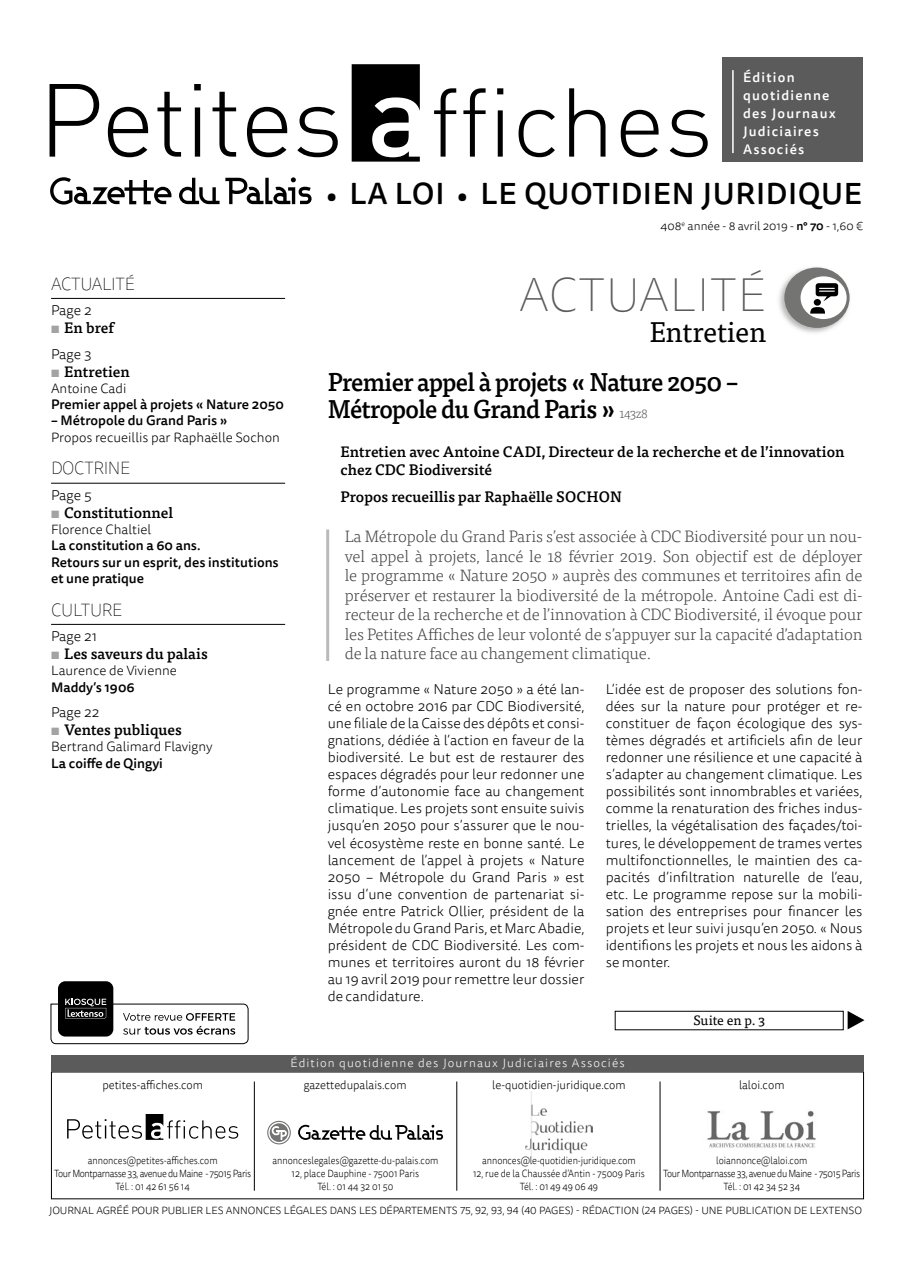
<style>
.page{position:relative;width:915px;height:1263px;background:#fff}
.page>*{position:absolute;margin:0;border:0;box-sizing:border-box;transform-origin:0 0}
.t1{font:100 48px "Tisa Sans OT";letter-spacing:.01em;color:#5b5b5b}
.t2{font:500 30px "Tisa Sans OT";letter-spacing:.02em;color:#000}
.t3{font:28.5px "Tisa OT";letter-spacing:-.01em;color:#000}
.t4{font:500 25.5px/27px "Tisa OT";letter-spacing:-.03em;color:#000;scale:.95 1}
.t5{font:100 18px "Tisa Sans OT";letter-spacing:-.02em;color:#000;scale:.95 1}
.t6{font:300 16.5px/19.5px "Tisa OT";letter-spacing:-.01em;color:#444443;text-align:justify}
.t7{font:500 15px/18px "Tisa OT";color:#000}
.t8{font:300 14.25px/17.1px "Tisa Sans OT";color:#000;text-align:justify}
.t9{font:500 13.5px/16.2px "Tisa Sans OT";color:#000}
.t10{font:300 13.5px "Tisa Sans OT";color:#000}
.t11{font:500 13.5px/18px "Tisa Sans OT";letter-spacing:.09em;color:#fff}
.t12{font:13.5px "Tisa OT";color:#000}
.t13{font:300 12px "Tisa Sans OT";color:#000;scale:.95 1}
.t14{font:300 12px "Tisa Sans OT";letter-spacing:.09em;color:#fff}
.t15{font:300 12px "Tisa Sans OT";color:#000}
.t16{font:300 10.5px/12.6px "Tisa Sans OT";letter-spacing:-.04em;color:#000;text-align:center;scale:.88 1}
.t17{font:300 10.5px/12.6px "Tisa Sans OT";letter-spacing:-.01em;color:#000;text-align:center;scale:.88 1}
.t18{font:300 10.5px "Tisa Sans OT";letter-spacing:-.01em;color:#000}
.s1{font-weight:700;color:#a2a3a3}
.s2{font-size:27px}
.s3{font-weight:500}
.s4{font-weight:300;font-size:13.5px;color:#5b5b5b}
</style>
<div class="page">
<div style="left:721px;top:58px;width:140px;height:104px;background:#5b5b5b"></div>
<hr style="left:732px;top:70px;width:1px;height:83px;background:#fff">
<svg style="left:50px;top:84px;width:49px;height:73px"></svg>
<svg style="left:108px;top:107px;width:40px;height:50px"></svg>
<svg style="left:157px;top:92px;width:24px;height:65px"></svg>
<svg style="left:194px;top:84px;width:7px;height:73px"></svg>
<svg style="left:212px;top:92px;width:24px;height:65px"></svg>
<svg style="left:247px;top:107px;width:40px;height:50px"></svg>
<svg style="left:297px;top:107px;width:40px;height:50px"></svg>
<svg style="left:351px;top:64px;width:68px;height:98px"></svg>
<svg style="left:434px;top:88px;width:22px;height:69px"></svg>
<svg style="left:463px;top:88px;width:22px;height:69px"></svg>
<svg style="left:497px;top:88px;width:6px;height:69px"></svg>
<svg style="left:518px;top:110px;width:36px;height:47px"></svg>
<svg style="left:569px;top:88px;width:36px;height:69px"></svg>
<svg style="left:620px;top:110px;width:38px;height:47px"></svg>
<svg style="left:669px;top:110px;width:38px;height:47px"></svg>
<svg style="left:50px;top:177px;width:121px;height:28px"></svg>
<svg style="left:179px;top:178px;width:40px;height:26px"></svg>
<svg style="left:225px;top:177px;width:86px;height:27px"></svg>
<img style="left:525px;top:1091px;width:67px;height:65px">
<svg style="left:67px;top:1114px;width:171px;height:26px"></svg>
<img style="left:707px;top:1110px;width:109px;height:38px">
<hr style="left:659px;top:1081px;width:1px;height:110px;background:#000">
<hr style="left:456px;top:1081px;width:1px;height:110px;background:#000">
<hr style="left:254px;top:1081px;width:1px;height:110px;background:#000">
<svg style="left:269px;top:1123px;width:19px;height:19px"></svg>
<svg style="left:298px;top:1125px;width:145px;height:15px"></svg>
<svg style="left:271px;top:1126px;width:16px;height:14px"></svg>
<div style="left:267px;top:1121px;width:24px;height:23px;border:1px solid #747473;border-radius:50%"></div>
<div style="left:51px;top:1055px;width:812px;height:16px;background:#5b5b5b"></div>
<div style="left:58px;top:981px;width:55px;height:55px;background:#000;border-radius:7px"></div>
<svg style="left:50px;top:999px;width:199px;height:45px"></svg>
<div style="left:614px;top:1011px;width:229px;height:19px;border:1px solid #000"></div>
<svg style="left:847px;top:1011px;width:17px;height:18px"></svg>
<hr style="left:51px;top:298px;width:234px;height:1px;background:#000">
<hr style="left:51px;top:483px;width:234px;height:1px;background:#000">
<hr style="left:51px;top:624px;width:234px;height:1px;background:#000">
<img style="left:779px;top:268px;width:71px;height:65px">
<div style="left:784px;top:267px;width:65px;height:61px;background:#747473;border-radius:50%"></div>
<div style="left:800px;top:276px;width:46px;height:43px;background:#fff;border-radius:50%"></div>
<svg style="left:810px;top:307px;width:14px;height:7px"></svg>
<div style="left:813px;top:299px;width:7px;height:7px;background:#000;border-radius:50%"></div>
<svg style="left:815px;top:283px;width:22px;height:18px"></svg>
<hr style="left:326px;top:529px;width:3px;height:132px;background:#b9baba">
<p class="t5" style="left:51px;top:273px;width:63px">ACTUALITÉ</p>
<p class="t8" style="left:51px;top:303px;width:42px">Page 2</p>
<p class="t7" style="left:51px;top:319px;width:64px"><span class="s1">▪</span> En bref</p>
<p class="t8" style="left:51px;top:346px;width:42px">Page 3</p>
<p class="t7" style="left:51px;top:363px;width:80px"><span class="s1">▪</span> Entretien</p>
<p class="t10" style="left:51px;top:380px;width:77px">Antoine Cadi</p>
<p class="t9" style="left:51px;top:397px;width:234px">Premier appel à projets « Nature 2050</p>
<p class="t9" style="left:51px;top:413px;width:178px">– Métropole du Grand Paris »</p>
<p class="t10" style="left:51px;top:429px;width:230px">Propos recueillis par Raphaëlle Sochon</p>
<p class="t5" style="left:51px;top:458px;width:85px">DOCTRI NE</p>
<p class="t8" style="left:51px;top:487px;width:42px">Page 5</p>
<p class="t7" style="left:51px;top:504px;width:124px"><span class="s1">▪</span> Constitutionnel</p>
<p class="t10" style="left:51px;top:521px;width:102px">Florence Chaltiel</p>
<p class="t9" style="left:51px;top:538px;width:229px">La constitution a 60 ans.<br>Retours sur un esprit, des institutions et une pratique</p>
<p class="t5" style="left:51px;top:599px;width:12px">CULTU</p>
<p class="t5" style="left:102px;top:599px;width:23px">RE</p>
<p class="t8" style="left:51px;top:628px;width:47px">Page 21</p>
<p class="t7" style="left:51px;top:645px;width:158px"><span class="s1">▪</span> Les saveurs du palais</p>
<p class="t10" style="left:51px;top:663px;width:127px">Laurence de Vivienne</p>
<p class="t9" style="left:51px;top:679px;width:85px">Maddy’s 1906</p>
<p class="t8" style="left:51px;top:704px;width:50px">Page 22</p>
<p class="t7" style="left:51px;top:721px;width:132px"><span class="s1">▪</span> Ventes publiques</p>
<p class="t10" style="left:51px;top:739px;width:163px">Bertrand Galimard Flavigny</p>
<p class="t9" style="left:51px;top:755px;width:113px">La coiffe de Qingyi</p>
<p class="t11" style="left:742px;top:69px;width:94px">Édition quotidienne des Journaux<br>Judiciaires<br>Associés</p>
<h2 class="t2" style="left:326px;top:175px;width:537px"><span class="s2">•</span> LA LOI <span class="s2">•</span> LE QUOTIDIEN JURIDIQUE</h2>
<p class="t15" style="left:660px;top:219px;width:204px">408<sup>e</sup> année - 8 avril 2019 - <span class="s3">n° 70</span> - 1,60 €</p>
<h1 class="t1" style="left:519px;top:267px;width:248px">ACTUALITÉ</h1>
<h3 class="t3" style="left:649px;top:315px;width:118px">Entretien</h3>
<h3 class="t4" style="left:327px;top:369px;width:433px">Premier appel à projets « Nature 2050 –<br>Métropole du Grand Paris » <span class="s4">143z8</span></h3>
<p class="t7" style="left:340px;top:443px;width:505px">Entretien avec Antoine CADI, Directeur de la recherche et de l’innovation chez CDC Biodiversité</p>
<p class="t7" style="left:340px;top:488px;width:283px">Propos recueillis par Raphaëlle SOCHON</p>
<p class="t6" style="left:344px;top:527px;width:519px">La Métropole du Grand Paris s’est associée à CDC Biodiversité pour un nou&shy;vel appel à projets, lancé le 18 février 2019. Son objectif est de déployer le programme « Nature 2050 » auprès des communes et territoires afin de préserver et restaurer la biodiversité de la métropole. Antoine Cadi est di&shy;recteur de la recherche et de l’innovation à CDC Biodiversité, il évoque pour les Petites Affiches de leur volonté de s’appuyer sur la capacité d’adaptation de la nature face au changement climatique.</p>
<p class="t8" style="left:327px;top:681px;width:258px">Le programme « Nature 2050 » a été lan&shy;cé en octobre 2016 par CDC Biodiversité, une filiale de la Caisse des dépôts et consi&shy;gnations, dédiée à l’action en faveur de la biodiversité. Le but est de restaurer des espaces dégradés pour leur redonner une forme d’autonomie face au changement climatique. Les projets sont ensuite suivis jusqu’en 2050 pour s’assurer que le nou&shy;vel écosystème reste en bonne santé. Le lancement de l’appel à projets « Nature 2050 – Métropole du Grand Paris » est issu d’une convention de partenariat si&shy;gnée entre Patrick Ollier, président de la Métropole du Grand Paris, et Marc Abadie, président de CDC Biodiversité. Les com&shy;munes et territoires auront du 18 février au 19 avril 2019 pour remettre leur dossier de candidature.</p>
<p class="t8" style="left:605px;top:681px;width:258px">L’idée est de proposer des solutions fon&shy;dées sur la nature pour protéger et re&shy;constituer de façon écologique des sys&shy;tèmes dégradés et artificiels afin de leur redonner une résilience et une capacité à s’adapter au changement climatique. Les possibilités sont innombrables et variées, comme la renaturation des friches indus&shy;trielles, la végétalisation des façades/toi&shy;tures, le développement de trames vertes multifonctionnelles, le maintien des ca&shy;pacités d’infiltration naturelle de l’eau, etc. Le programme repose sur la mobili&shy;sation des entreprises pour financer les projets et leur suivi jusqu’en 2050. « Nous identifions les projets et nous les aidons à se monter.</p>
<p class="t12" style="left:693px;top:1013px;width:73px">Suite en p. 3</p>
<p class="t13" style="left:102px;top:1077px;width:107px">petites-affiches.com</p>
<p class="t14" style="left:290px;top:1055px;width:335px">Édition quotidienne des Journaux Judiciaires Associés</p>
<p class="t13" style="left:303px;top:1077px;width:110px">gazettedupalais.com</p>
<p class="t13" style="left:492px;top:1077px;width:142px">le-quotidien-juridique.com</p>
<p class="t13" style="left:738px;top:1077px;width:49px">laloi.com</p>
<p class="t16" style="left:54px;top:1155px;width:225px">annonces@petites-affiches.com<br>Tour Montparnasse 33, avenue du Maine - 75015 Paris<br>Tél. : 01 42 61 56 14</p>
<p class="t17" style="left:272px;top:1155px;width:190px">annonceslegales@gazette-du-palais.com<br>12, place Dauphine - 75001 Paris<br>Tél. : 01 44 32 01 50</p>
<p class="t17" style="left:473px;top:1155px;width:197px">annonces@le-quotidien-juridique.com<br>12, rue de la Chaussée d’Antin - 75009 Paris<br>Tél. : 01 49 49 06 49</p>
<p class="t16" style="left:663px;top:1155px;width:225px">loiannonce@laloi.com<br>Tour Montparnasse 33, avenue du Maine - 75015 Paris<br>Tél. : 01 42 34 52 34</p>
<p class="t18" style="left:49px;top:1204px;width:814px">JOURNAL AGRÉÉ POUR PUBLIER LES ANNONCES LÉGALES DANS LES DÉPARTEMENTS 75, 92, 93, 94 (40 PAGES) - RÉDACTION (24 PAGES) - UNE PUBLICATION DE LEXTENSO</p>
</div>
